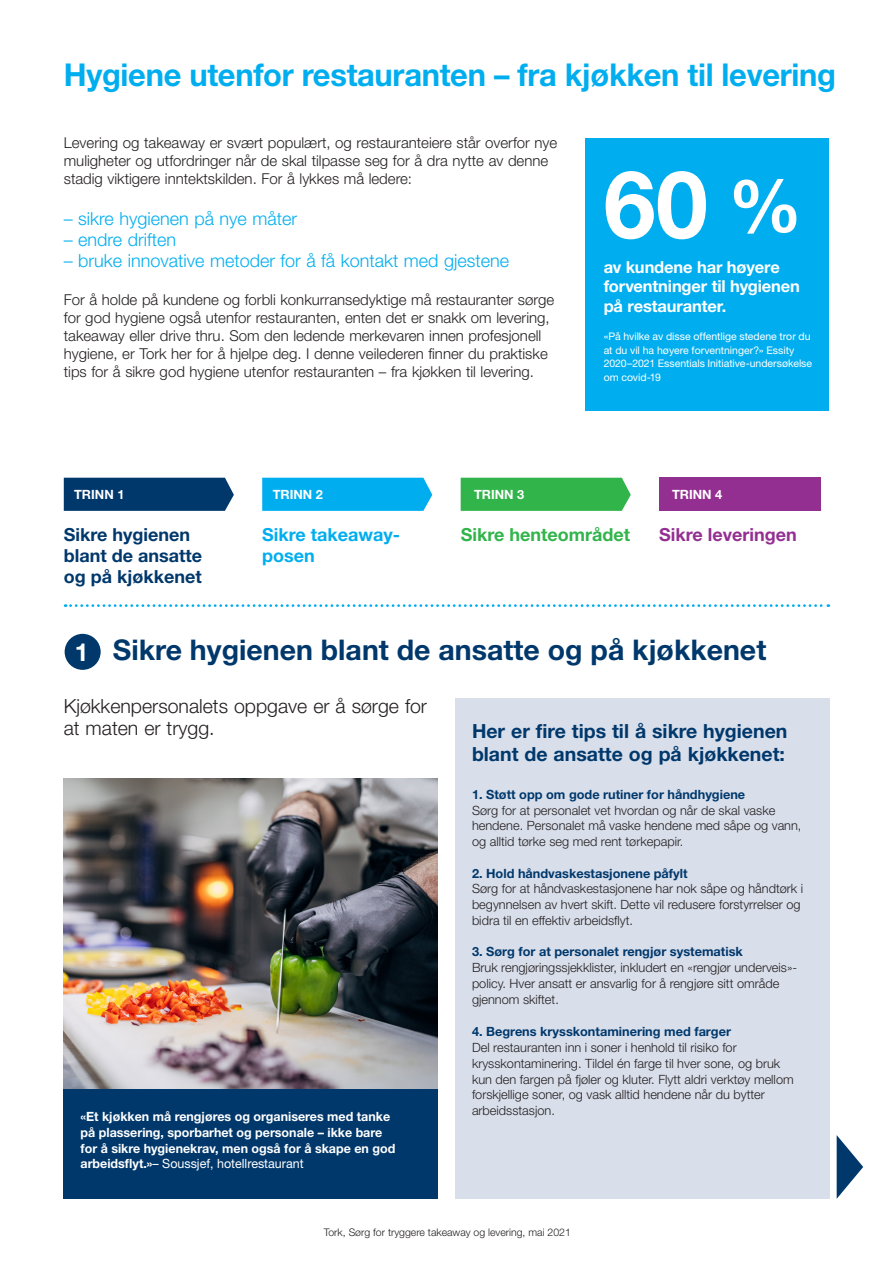
<style>
.page{position:relative;width:893px;height:1263px;background:#fff}
.page>*{position:absolute;margin:0;border:0;box-sizing:border-box;transform-origin:0 0}
.Body_9_5{font:700 93.75px "Helvetica Neue LT Std";color:#fff}
.leavel_2_heading{font:700 31.5px "Helvetica Neue LT Std";letter-spacing:-.01em;color:#00aeef}
.leavel_2_heading-2{font:700 28.5px "Helvetica Neue LT Std";color:#00386c}
.leavel_2_heading-3{font:700 24.9px "Helvetica Neue LT Std";color:#fff}
.Preamble{font:700 19.5px/22.5px "Helvetica Neue LT Std";color:#00386c}
.Preamble-2{font:300 19.5px/22.5px "Helvetica Neue LT Std";color:#231f20}
.Preamble-3{font:300 18px "Helvetica Neue LT Std";color:#00aeef}
.leavel_2_heading-4{font:700 18px/21px "Helvetica Neue LT Std";color:#00386c}
.leavel_2_heading-5{font:700 18px/21px "Helvetica Neue LT Std";color:#00aeef}
.leavel_2_heading-6{font:700 18px "Helvetica Neue LT Std";color:#31b44a}
.leavel_2_heading-7{font:700 18px "Helvetica Neue LT Std";color:#942f92}
.Boxed_information{font:700 16.5px/19.5px "Helvetica Neue LT Std";letter-spacing:-.01em;color:#fff}
.Preamble-4{font:300 15px/18px "Helvetica Neue LT Std";color:#231f20}
.Body_9_5-2{font:300 12.75px/15.8px "Helvetica Neue LT Std";color:#231f20}
.Body_9_5-3{font:700 12.75px/15.8px "Helvetica Neue LT Std";color:#fff}
.Body_9_5-4{font:700 12.75px "Helvetica Neue LT Std";color:#00386c}
.Boxed_information-2{font:10.5px/13.5px "Helvetica Neue LT Std";letter-spacing:-.005em;color:#fff}
.Body_9_5-5{font:300 10.5px "Helvetica Neue LT Std";color:#231f20}
.s1{font-size:73.5px}
.s2{font-weight:400}
</style>
<div class="page">
<div style="left:64px;top:478px;width:170px;height:33px;background:#00386c"></div>
<div style="left:262px;top:478px;width:170px;height:33px;background:#00aeef"></div>
<div style="left:461px;top:478px;width:170px;height:33px;background:#31b44a"></div>
<div style="left:659px;top:478px;width:161px;height:33px;background:#942f92"></div>
<div style="left:455px;top:699px;width:374px;height:500px;background:#d8deea"></div>
<img style="left:64px;top:778px;width:374px;height:311px">
<div style="left:65px;top:634px;width:36px;height:36px;background:#00386c;border-radius:50%"></div>
<svg style="left:65px;top:604px;width:764px;height:3px"></svg>
<svg style="left:837px;top:1135px;width:26px;height:64px"></svg>
<div style="left:585px;top:138px;width:244px;height:272px;background:#00aeef"></div>
<div style="left:64px;top:1089px;width:374px;height:110px;background:#00386c"></div>
<p class="leavel_2_heading" style="left:64px;top:56px;width:774px">Hygiene utenfor restauranten – fra kjøkken til levering</p>
<p class="Preamble-4" style="left:64px;top:134px;width:495px">Levering og takeaway er svært populært, og restauranteiere står overfor nye muligheter og utfordringer når de skal tilpasse seg for å dra nytte av denne stadig viktigere inntektskilden. For å lykkes må ledere:</p>
<p class="Preamble-3" style="left:64px;top:208px;width:235px">– sikre hygienen på nye måter</p>
<p class="Preamble-3" style="left:64px;top:229px;width:114px">– endre driften</p>
<p class="Preamble-3" style="left:64px;top:250px;width:447px">– bruke innovative metoder for å få kontakt med gjestene</p>
<p class="Preamble-4" style="left:64px;top:290px;width:492px">For å holde på kundene og forbli konkurransedyktige må restauranter sørge for god hygiene også utenfor restauranten, enten det er snakk om levering, takeaway eller drive thru. Som den ledende merkevaren innen profesjonell hygiene, er Tork her for å hjelpe deg. I denne veilederen finner du praktiske tips for å sikre god hygiene utenfor restauranten – fra kjøkken til levering.</p>
<p class="Body_9_5" style="left:604px;top:147px;width:200px">60 <span class="s1">%</span></p>
<p class="Boxed_information" style="left:604px;top:257px;width:198px">av kundene har høyere forventninger til hygienen på restauranter.</p>
<p class="Boxed_information-2" style="left:604px;top:330px;width:210px">«På hvilke av disse offentlige stedene tror du at du vil ha høyere forventninger?» Essity 2020–2021 Essentials Initiative-undersøkelse om covid-19</p>
<p class="Body_9_5-3" style="left:74px;top:486px;width:52px">TRINN 1</p>
<p class="Body_9_5-3" style="left:273px;top:486px;width:52px">TRINN 2</p>
<p class="Body_9_5-3" style="left:474px;top:486px;width:52px">TRINN 3</p>
<p class="Body_9_5-3" style="left:672px;top:486px;width:52px">TRINN 4</p>
<p class="leavel_2_heading-4" style="left:64px;top:524px;width:140px">Sikre hygienen blant de ansatte og på kjøkkenet</p>
<p class="leavel_2_heading-5" style="left:262px;top:524px;width:139px">Sikre takeaway&shy;posen</p>
<p class="leavel_2_heading-6" style="left:461px;top:524px;width:171px">Sikre henteområdet</p>
<p class="leavel_2_heading-7" style="left:659px;top:524px;width:139px">Sikre leveringen</p>
<p class="leavel_2_heading-3" style="left:75px;top:636px;width:15px">1</p>
<p class="leavel_2_heading-2" style="left:113px;top:632px;width:655px">Sikre hygienen blant de ansatte og på kjøkkenet</p>
<p class="Preamble-2" style="left:64px;top:694px;width:365px">Kjøkkenpersonalets oppgave er å sørge for at maten er trygg.</p>
<p class="Body_9_5-3" style="left:81px;top:1108px;width:316px">«Et kjøkken må rengjøres og organiseres med tanke på plassering, sporbarhet og personale – ikke bare for å sikre hygienekrav, men også for å skape en god arbeidsflyt.»<span class="s2">– Soussjef, hotellrestaurant</span></p>
<p class="Preamble" style="left:472px;top:719px;width:317px">Her er fire tips til å sikre hygienen blant de ansatte og på kjøkkenet:</p>
<p class="Body_9_5-4" style="left:472px;top:786px;width:275px">1. Støtt opp om gode rutiner for håndhygiene</p>
<p class="Body_9_5-2" style="left:472px;top:802px;width:331px">Sørg for at personalet vet hvordan og når de skal vaske hendene. Personalet må vaske hendene med såpe og vann, og alltid tørke seg med rent tørkepapir.</p>
<p class="Body_9_5-4" style="left:472px;top:865px;width:217px">2. Hold håndvaskestasjonene påfylt</p>
<p class="Body_9_5-2" style="left:472px;top:881px;width:333px">Sørg for at håndvaskestasjonene har nok såpe og håndtørk i begynnelsen av hvert skift. Dette vil redusere forstyrrelser og bidra til en effektiv arbeidsflyt.</p>
<p class="Body_9_5-4" style="left:472px;top:944px;width:272px">3. Sørg for at personalet rengjør systematisk</p>
<p class="Body_9_5-2" style="left:472px;top:959px;width:327px">Bruk rengjøringssjekklister, inkludert en «rengjør underveis»- policy. Hver ansatt er ansvarlig for å rengjøre sitt område gjennom skiftet.</p>
<p class="Body_9_5-4" style="left:472px;top:1024px;width:260px">4. Begrens krysskontaminering med farger</p>
<p class="Body_9_5-2" style="left:472px;top:1039px;width:323px">Del restauranten inn i soner i henhold til risiko for krysskontaminering. Tildel én farge til hver sone, og bruk kun den fargen på fjøler og kluter. Flytt aldri verktøy mellom forskjellige soner, og vask alltid hendene når du bytter arbeidsstasjon.</p>
<p class="Body_9_5-5" style="left:324px;top:1225px;width:249px">Tork, Sørg for tryggere takeaway og levering, mai 2021</p>
</div>
